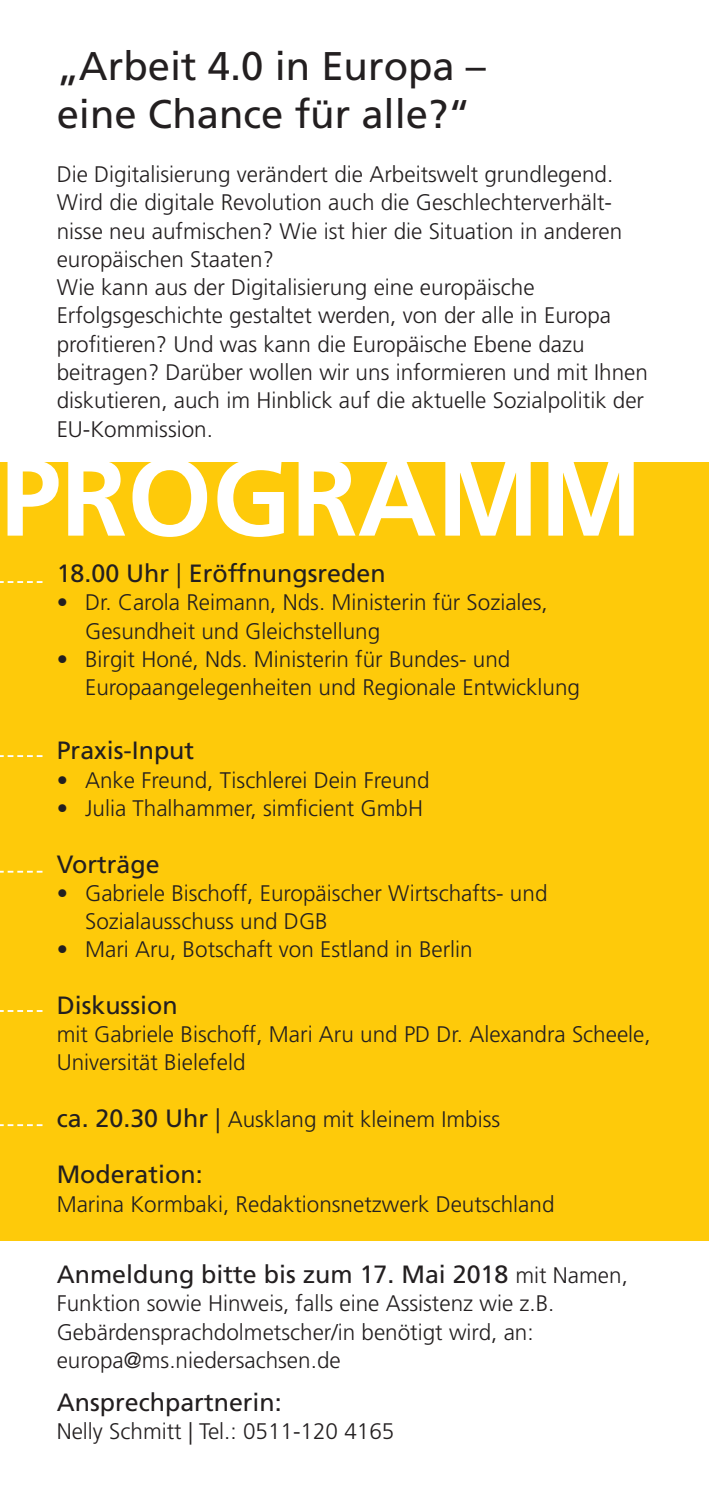
<style>
.page{position:relative;width:709px;height:1489px;background:#fff}
.page>*{position:absolute;margin:0;border:0;box-sizing:border-box;transform-origin:0 0}
.t1{font:700 109px "Frutiger LT Std";color:#fff}
.t2{font:40px/48px "Frutiger LT Std";color:#231f20}
.t3{font:25px "Frutiger LT Std";color:#231f20}
.t4{font:300 22.5px/28.2px "Frutiger LT Std";color:#231f20}
.s1{font-weight:300}
.s2{font-weight:400;font-size:25px}
.s3{font-size:25px}
.s4{font-weight:300;font-size:22.5px}
</style>
<div class="page">
<div style="left:0;top:462px;width:709px;height:778px;background:#feca0a"></div>
<svg style="left:0;top:581px;width:43px;height:2px"></svg>
<svg style="left:0;top:755px;width:43px;height:2px"></svg>
<svg style="left:0;top:870px;width:43px;height:2px"></svg>
<svg style="left:0;top:1010px;width:43px;height:1px"></svg>
<svg style="left:0;top:1124px;width:43px;height:1px"></svg>
<h2 class="t2" style="left:57px;top:42px;width:431px">„Arbeit 4.0 in Europa – eine Chance für alle?“</h2>
<p class="t4" style="left:57px;top:160px;width:592px">Die Digitalisierung verändert die Arbeitswelt grundlegend.<br>Wird die digitale Revolution auch die Geschlechterverhält&shy;nisse neu aufmischen? Wie ist hier die Situation in anderen europäischen Staaten?<br>Wie kann aus der Digitalisierung eine europäische Erfolgsgeschichte gestaltet werden, von der alle in Europa profitieren? Und was kann die Europäische Ebene dazu beitragen? Darüber wollen wir uns informieren und mit Ihnen diskutieren, auch im Hinblick auf die aktuelle Sozialpolitik der EU-Kommission.</p>
<h1 class="t1" style="left:0;top:433px;width:644px">PROGRAMM</h1>
<p class="t3" style="left:57px;top:558px;width:330px">18.00 Uhr <span class="s1">|</span> Eröffnungsreden</p>
<p class="t4" style="left:85px;top:589px;width:464px;text-indent:-28px">• Dr. Carola Reimann, Nds. Ministerin für Soziales,<br>Gesundheit und Gleichstellung</p>
<p class="t4" style="left:85px;top:645px;width:496px;text-indent:-28px">• Birgit Honé, Nds. Ministerin für Bundes- und<br>Europaangelegenheiten und Regionale Entwicklung</p>
<p class="t3" style="left:57px;top:736px;width:139px">Praxis-Input</p>
<p class="t4" style="left:57px;top:766px;width:374px">• Anke Freund, Tischlerei Dein Freund</p>
<p class="t4" style="left:57px;top:794px;width:368px">• Julia Thalhammer, simficient GmbH</p>
<p class="t3" style="left:57px;top:849px;width:104px">Vorträge</p>
<p class="t4" style="left:85px;top:879px;width:464px;text-indent:-28px">• Gabriele Bischoff, Europäischer Wirtschafts- und<br>Sozialausschuss und DGB</p>
<p class="t4" style="left:57px;top:935px;width:417px">• Mari Aru, Botschaft von Estland in Berlin</p>
<p class="t3" style="left:57px;top:990px;width:122px">Diskussion</p>
<p class="t4" style="left:57px;top:1020px;width:595px">mit Gabriele Bischoff, Mari Aru und PD Dr. Alexandra Scheele,<br>Universität Bielefeld</p>
<p class="t4" style="left:57px;top:1105px;width:445px"><span class="s2">ca. 20.30 Uhr</span> <span class="s3">|</span> Ausklang mit kleinem Imbiss</p>
<p class="t3" style="left:57px;top:1159px;width:147px">Moderation:</p>
<p class="t4" style="left:57px;top:1190px;width:499px">Marina Kormbaki, Redaktionsnetzwerk Deutschland</p>
<p class="t3" style="left:57px;top:1259px;width:572px">Anmeldung bitte bis zum 17. Mai 2018 <span class="s4">mit Namen,</span></p>
<p class="t4" style="left:57px;top:1289px;width:499px">Funktion sowie Hinweis, falls eine Assistenz wie z.B.<br>Gebärdensprachdolmetscher/in benötigt wird, an: europa@ms.niedersachsen.de</p>
<p class="t3" style="left:57px;top:1387px;width:227px">Ansprechpartnerin:</p>
<p class="t4" style="left:57px;top:1417px;width:339px">Nelly Schmitt | Tel.: 0511-120 4165</p>
</div>
